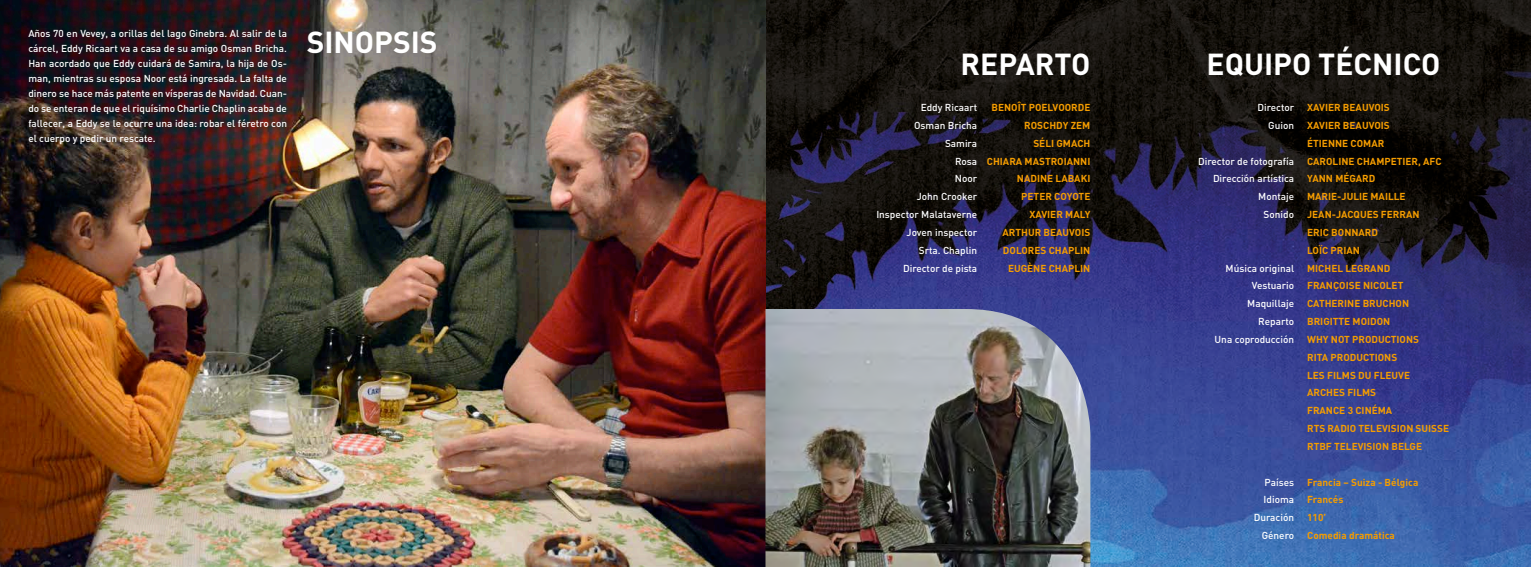
<style>
.page{position:relative;width:1531px;height:567px;background:#fff}
.page>*{position:absolute;margin:0;border:0;box-sizing:border-box;transform-origin:0 0}
.t1{font:700 30px "DIN";color:#fff}
.t2{font:500 10px/15px "DIN";color:#fff;text-align:justify}
.t3{font:700 10px/17.8px "DIN";color:#f59d00;text-align:right}
.s1{font-weight:500;color:#fff}
</style>
<div class="page">
<img style="left:0;top:0;width:1531px;height:567px">
<img style="left:765px;top:309px;width:325px;height:258px">
<p class="t2" style="left:28px;top:25px;width:260px">Años 70 en Vevey, a orillas del lago Ginebra. Al salir de la cárcel, Eddy Ricaart va a casa de su amigo Osman Bricha.<br>Han acordado que Eddy cuidará de Samira, la hija de Os&shy;man, mientras su esposa Noor está ingresada. La falta de dinero se hace más patente en vísperas de Navidad. Cuan&shy;do se enteran de que el riquísimo Charlie Chaplin acaba de fallecer, a Eddy se le ocurre una idea: robar el féretro con el cuerpo y pedir un rescate.</p>
<h1 class="t1" style="left:307px;top:23px;width:18px">SINOPSIS</h1>
<h1 class="t1" style="left:960px;top:45px;width:19px">REPARTO</h1>
<p class="t2" style="left:921px;top:100px;width:58px">Eddy Ricaart</p>
<p class="t3" style="left:991px;top:98px;width:8px">BENO</p>
<p class="t3" style="left:1018px;top:98px;width:19px">ÎT POELVOORDE</p>
<p class="t2" style="left:914px;top:117px;width:65px">Osman Bricha</p>
<p class="t3" style="left:1024px;top:116px;width:8px">ROSCHDY</p>
<p class="t3" style="left:1071px;top:116px;width:13px">ZEM</p>
<p class="t2" style="left:945px;top:135px;width:34px">Samira</p>
<p class="t3" style="left:1033px;top:134px;width:38px">Séli GMACH</p>
<p class="t3" style="left:955px;top:152px;width:39px"><span class="s1">Rosa</span> CHIARA</p>
<p class="t3" style="left:1024px;top:152px;width:7px">MASTROIANNI</p>
<p class="t2" style="left:955px;top:171px;width:24px">Noor</p>
<p class="t3" style="left:1017px;top:169px;width:7px">NADINE</p>
<p class="t3" style="left:1055px;top:169px;width:7px">LABAKI</p>
<p class="t2" style="left:917px;top:189px;width:62px">John Crooker</p>
<p class="t3" style="left:1021px;top:187px;width:7px">PETER</p>
<p class="t3" style="left:1054px;top:187px;width:7px">COYOTE</p>
<p class="t2" style="left:876px;top:207px;width:102px">Inspector Malataverne</p>
<p class="t3" style="left:1029px;top:205px;width:7px">XAVIER</p>
<p class="t3" style="left:1065px;top:205px;width:8px">MALY</p>
<p class="t2" style="left:906px;top:224px;width:72px">Joven inspector</p>
<p class="t3" style="left:1002px;top:223px;width:8px">ARTHUR</p>
<p class="t3" style="left:1043px;top:223px;width:7px">BEAUVOIS</p>
<p class="t2" style="left:919px;top:242px;width:60px">Srta. Chaplin</p>
<p class="t3" style="left:1003px;top:241px;width:8px">DOLORES</p>
<p class="t3" style="left:1049px;top:241px;width:7px">CHAPLIN</p>
<p class="t2" style="left:903px;top:260px;width:76px">Director de pista</p>
<p class="t3" style="left:1008px;top:259px;width:48px">EUGÈNE CHAPLIN</p>
<h1 class="t1" style="left:1206px;top:45px;width:55px">EQUIPO</h1>
<h1 class="t1" style="left:1318px;top:45px;width:19px">TÉCNICO</h1>
<p class="t2" style="left:1257px;top:100px;width:38px">Director</p>
<p class="t3" style="left:1307px;top:98px;width:7px">XAVIER</p>
<p class="t3" style="left:1343px;top:98px;width:7px">BEAUVOIS</p>
<p class="t2" style="left:1268px;top:117px;width:27px">Guion</p>
<p class="t3" style="left:1307px;top:116px;width:7px">XAVIER</p>
<p class="t3" style="left:1343px;top:116px;width:7px">BEAUVOIS</p>
<p class="t3" style="left:1307px;top:134px;width:7px">ÉTIENNE</p>
<p class="t3" style="left:1350px;top:134px;width:8px">COMAR</p>
<p class="t2" style="left:1198px;top:153px;width:97px">Director de fotografía</p>
<p class="t3" style="left:1307px;top:152px;width:7px">CAROLINE</p>
<p class="t3" style="left:1357px;top:152px;width:8px">CHAMPETIER</p>
<p class="t3" style="left:1418px;top:152px;width:24px">, AFC</p>
<p class="t2" style="left:1213px;top:171px;width:83px">Dirección artística</p>
<p class="t3" style="left:1307px;top:169px;width:8px">YANN</p>
<p class="t3" style="left:1335px;top:169px;width:28px">MÉGARD</p>
<p class="t2" style="left:1258px;top:189px;width:37px">Montaje</p>
<p class="t3" style="left:1307px;top:187px;width:7px">MARIE</p>
<p class="t3" style="left:1337px;top:187px;width:16px">-JULIE</p>
<p class="t3" style="left:1370px;top:187px;width:7px">MAILLE</p>
<p class="t2" style="left:1263px;top:207px;width:32px">Sonido</p>
<p class="t3" style="left:1307px;top:205px;width:13px">JEAN</p>
<p class="t3" style="left:1332px;top:205px;width:35px">-JAC QUES</p>
<p class="t3" style="left:1381px;top:205px;width:14px">FERRAN</p>
<p class="t3" style="left:1307px;top:223px;width:7px">ERIC</p>
<p class="t3" style="left:1307px;top:223px;width:32px">BONNARD<br>LOÏCPRIAN</p>
<p class="t2" style="left:1225px;top:260px;width:70px">Música original</p>
<p class="t3" style="left:1307px;top:259px;width:7px">MICHEL</p>
<p class="t3" style="left:1345px;top:259px;width:26px">LEGRAND</p>
<p class="t2" style="left:1252px;top:278px;width:44px">Vestuario</p>
<p class="t3" style="left:1307px;top:276px;width:14px">FRAN</p>
<p class="t3" style="left:1333px;top:276px;width:13px">ÇOISE</p>
<p class="t3" style="left:1363px;top:276px;width:7px">NICOLET</p>
<p class="t2" style="left:1247px;top:296px;width:48px">Maquillaje</p>
<p class="t3" style="left:1307px;top:294px;width:7px">CATHERINE</p>
<p class="t3" style="left:1362px;top:294px;width:8px">BRUCHON</p>
<p class="t2" style="left:1258px;top:314px;width:37px">Reparto</p>
<p class="t3" style="left:1307px;top:312px;width:29px">BRIGITTE</p>
<p class="t3" style="left:1352px;top:312px;width:8px">MOIDON</p>
<p class="t2" style="left:1214px;top:331px;width:81px">Una coproducción</p>
<p class="t3" style="left:1307px;top:330px;width:31px">WHY NOT</p>
<p class="t3" style="left:1352px;top:330px;width:7px">PRODUCTIONS</p>
<p class="t3" style="left:1307px;top:348px;width:7px">RITA</p>
<p class="t3" style="left:1330px;top:348px;width:7px">PRODUCTIONS</p>
<p class="t3" style="left:1294px;top:366px;width:8px">LES</p>
<p class="t3" style="left:1327px;top:366px;width:13px">FILMS</p>
<p class="t3" style="left:1358px;top:366px;width:29px">DU FLEUVE</p>
<p class="t3" style="left:1294px;top:383px;width:8px">ARCHES</p>
<p class="t3" style="left:1347px;top:383px;width:13px">FILMS</p>
<p class="t3" style="left:1307px;top:401px;width:14px">FRANCE</p>
<p class="t3" style="left:1347px;top:401px;width:15px">3 CINÉMA</p>
<p class="t3" style="left:1294px;top:419px;width:8px">RTS</p>
<p class="t3" style="left:1327px;top:419px;width:7px">RADIO</p>
<p class="t3" style="left:1358px;top:419px;width:7px">TELEVISION</p>
<p class="t3" style="left:1415px;top:419px;width:5px">SUISSE</p>
<p class="t3" style="left:1294px;top:437px;width:8px">RTB</p>
<p class="t3" style="left:1326px;top:437px;width:15px">F TELEVISION</p>
<p class="t3" style="left:1391px;top:437px;width:31px">BELGE</p>
<p class="t2" style="left:1264px;top:474px;width:31px">Países</p>
<p class="t3" style="left:1307px;top:473px;width:113px">Francia – Suiza - Bélgica</p>
<p class="t2" style="left:1263px;top:492px;width:32px">Idioma</p>
<p class="t3" style="left:1307px;top:490px;width:38px">Francés</p>
<p class="t2" style="left:1253px;top:510px;width:42px">Duración</p>
<p class="t3" style="left:1307px;top:508px;width:21px">110’</p>
<p class="t2" style="left:1262px;top:528px;width:34px">Género</p>
<p class="t3" style="left:1307px;top:526px;width:89px">Comedia dramática</p>
</div>
